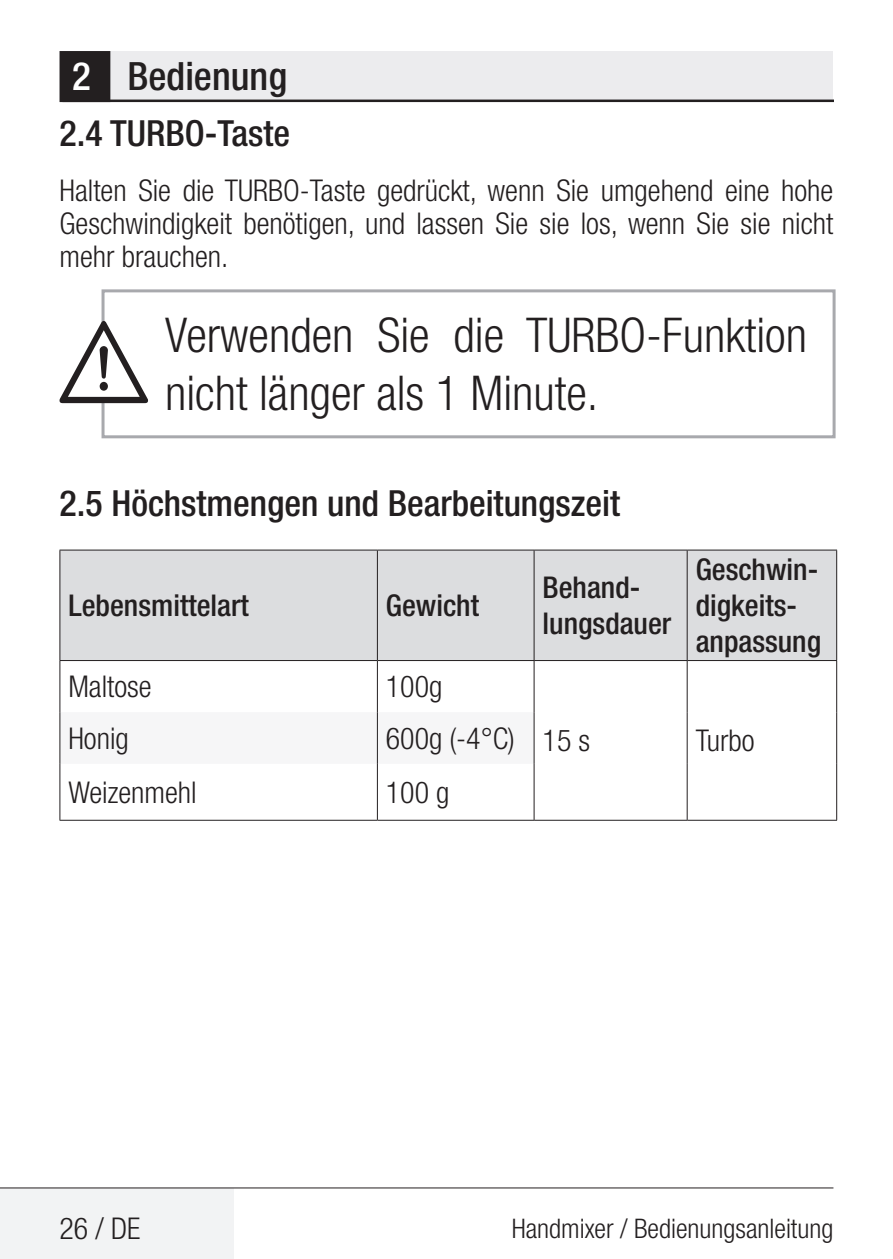
<style>
.page{position:relative;width:893px;height:1259px;background:#fff}
.page>*{position:absolute;margin:0;border:0;box-sizing:border-box;transform-origin:0 0}
.Duz_Metin_Uyari{font:300 condensed 48px/57.6px "Helvetica Neue LT Pro";color:#231f20}
.Unite_Baslik_Icerik{font:500 condensed 39px "Helvetica Neue LT Pro";color:#231f20}
.Alt_Baslik_Icerik{font:500 condensed 36px "Helvetica Neue LT Pro";color:#231f20}
.Alt_Baslik_Alti_Icer{font:500 condensed 36px "Helvetica Neue LT Pro";color:#231f20}
.Duz_Metin{font:300 condensed 30px/33px "Helvetica Neue LT Pro";color:#231f20;text-align:justify}
.Tablo_yazi_baslik{font:500 condensed 30px/36px "Helvetica Neue LT Pro";color:#231f20}
.Tablo_yazı{font:300 condensed 30px "Helvetica Neue LT Pro";color:#231f20}
.t1{font:300 condensed 27px "Helvetica Neue LT Pro";color:#231f20}
.s1{color:#fff}
</style>
<div class="page">
<div style="left:0;top:1188px;width:234px;height:71px;background:#f2f3f4"></div>
<hr style="left:0;top:1187px;width:833px;height:1px;background:#231f20">
<div style="left:62px;top:51px;width:771px;height:50px;background:#ececee"></div>
<hr style="left:62px;top:100px;width:771px;height:2px;background:#231f20">
<div style="left:61px;top:53px;width:48px;height:48px;background:#231f20"></div>
<div style="left:60px;top:51px;width:50px;height:51px;border:3px solid #231f20"></div>
<svg style="left:100px;top:289px;width:736px;height:150px"></svg>
<svg style="left:60px;top:321px;width:88px;height:82px"></svg>
<div style="left:60px;top:550px;width:776px;height:110px;background:#dcdddf"></div>
<div style="left:60px;top:712px;width:474px;height:52px;background:#f6f6f7"></div>
<hr style="left:60px;top:819px;width:317px;height:2px;background:#231f20">
<hr style="left:377px;top:819px;width:157px;height:2px;background:#231f20">
<hr style="left:534px;top:819px;width:153px;height:2px;background:#231f20">
<hr style="left:687px;top:819px;width:150px;height:2px;background:#231f20">
<hr style="left:60px;top:549px;width:317px;height:1px;background:#231f20">
<hr style="left:59px;top:550px;width:1px;height:110px;background:#231f20">
<hr style="left:377px;top:549px;width:157px;height:1px;background:#231f20">
<hr style="left:534px;top:549px;width:153px;height:1px;background:#231f20">
<hr style="left:687px;top:549px;width:150px;height:1px;background:#231f20">
<hr style="left:836px;top:550px;width:1px;height:110px;background:#231f20">
<hr style="left:59px;top:661px;width:1px;height:51px;background:#231f20">
<hr style="left:377px;top:661px;width:1px;height:51px;background:#231f20">
<hr style="left:534px;top:661px;width:1px;height:51px;background:#231f20">
<hr style="left:687px;top:661px;width:1px;height:51px;background:#231f20">
<hr style="left:836px;top:661px;width:1px;height:51px;background:#231f20">
<hr style="left:687px;top:712px;width:1px;height:52px;background:#231f20">
<hr style="left:836px;top:712px;width:1px;height:52px;background:#231f20">
<hr style="left:687px;top:764px;width:1px;height:56px;background:#231f20">
<hr style="left:836px;top:764px;width:1px;height:56px;background:#231f20">
<hr style="left:59px;top:712px;width:1px;height:52px;background:#231f20">
<hr style="left:377px;top:712px;width:1px;height:52px;background:#231f20">
<hr style="left:534px;top:712px;width:1px;height:52px;background:#231f20">
<hr style="left:59px;top:764px;width:1px;height:56px;background:#231f20">
<hr style="left:377px;top:764px;width:1px;height:56px;background:#231f20">
<hr style="left:534px;top:764px;width:1px;height:56px;background:#231f20">
<hr style="left:377px;top:550px;width:1px;height:110px;background:#231f20">
<hr style="left:534px;top:550px;width:1px;height:110px;background:#231f20">
<hr style="left:687px;top:550px;width:1px;height:110px;background:#231f20">
<hr style="left:60px;top:660px;width:317px;height:1px;background:#231f20">
<hr style="left:377px;top:660px;width:157px;height:1px;background:#231f20">
<hr style="left:534px;top:660px;width:153px;height:1px;background:#231f20">
<hr style="left:687px;top:660px;width:150px;height:1px;background:#231f20">
<p class="Unite_Baslik_Icerik" style="left:72px;top:53px;width:216px"><span class="s1">2</span> Bedienung</p>
<p class="Alt_Baslik_Alti_Icer" style="left:60px;top:112px;width:232px">2.4 TURBO-Taste</p>
<p class="Duz_Metin" style="left:60px;top:173px;width:775px">Halten Sie die TURBO-Taste gedrückt, wenn Sie umgehend eine hohe Geschwindigkeit benötigen, und lassen Sie sie los, wenn Sie sie nicht mehr brauchen.</p>
<p class="Duz_Metin_Uyari" style="left:165px;top:306px;width:643px">Verwenden Sie die TURBO-Funktion nicht länger als 1 Minute.</p>
<p class="Alt_Baslik_Icerik" style="left:60px;top:482px;width:562px">2.5 Höchstmengen und Bearbeitungszeit</p>
<p class="Tablo_yazi_baslik" style="left:68px;top:587px;width:182px">Lebensmittelart</p>
<p class="Tablo_yazi_baslik" style="left:386px;top:587px;width:95px">Gewicht</p>
<p class="Tablo_yazi_baslik" style="left:543px;top:569px;width:130px">Behand&shy;lungsdauer</p>
<p class="Tablo_yazi_baslik" style="left:696px;top:551px;width:124px">Geschwin&shy;digkeits-</p>
<p class="Tablo_yazi_baslik" style="left:696px;top:623px;width:127px">anpassung</p>
<p class="Tablo_yazı" style="left:68px;top:669px;width:85px">Maltose</p>
<p class="Tablo_yazı" style="left:386px;top:669px;width:58px">100g</p>
<p class="Tablo_yazı" style="left:68px;top:721px;width:62px">Honig</p>
<p class="Tablo_yazı" style="left:386px;top:721px;width:130px">600g (-4°C)</p>
<p class="Tablo_yazı" style="left:543px;top:723px;width:49px">15 s</p>
<p class="Tablo_yazı" style="left:696px;top:723px;width:60px">Turbo</p>
<p class="Tablo_yazı" style="left:68px;top:775px;width:130px">Weizenmehl</p>
<p class="Tablo_yazı" style="left:386px;top:775px;width:65px">100 g</p>
<p class="Duz_Metin" style="left:60px;top:1212px;width:82px">26 / DE</p>
<p class="t1" style="left:512px;top:1213px;width:323px">Handmixer / Bedienungsanleitung</p>
</div>
